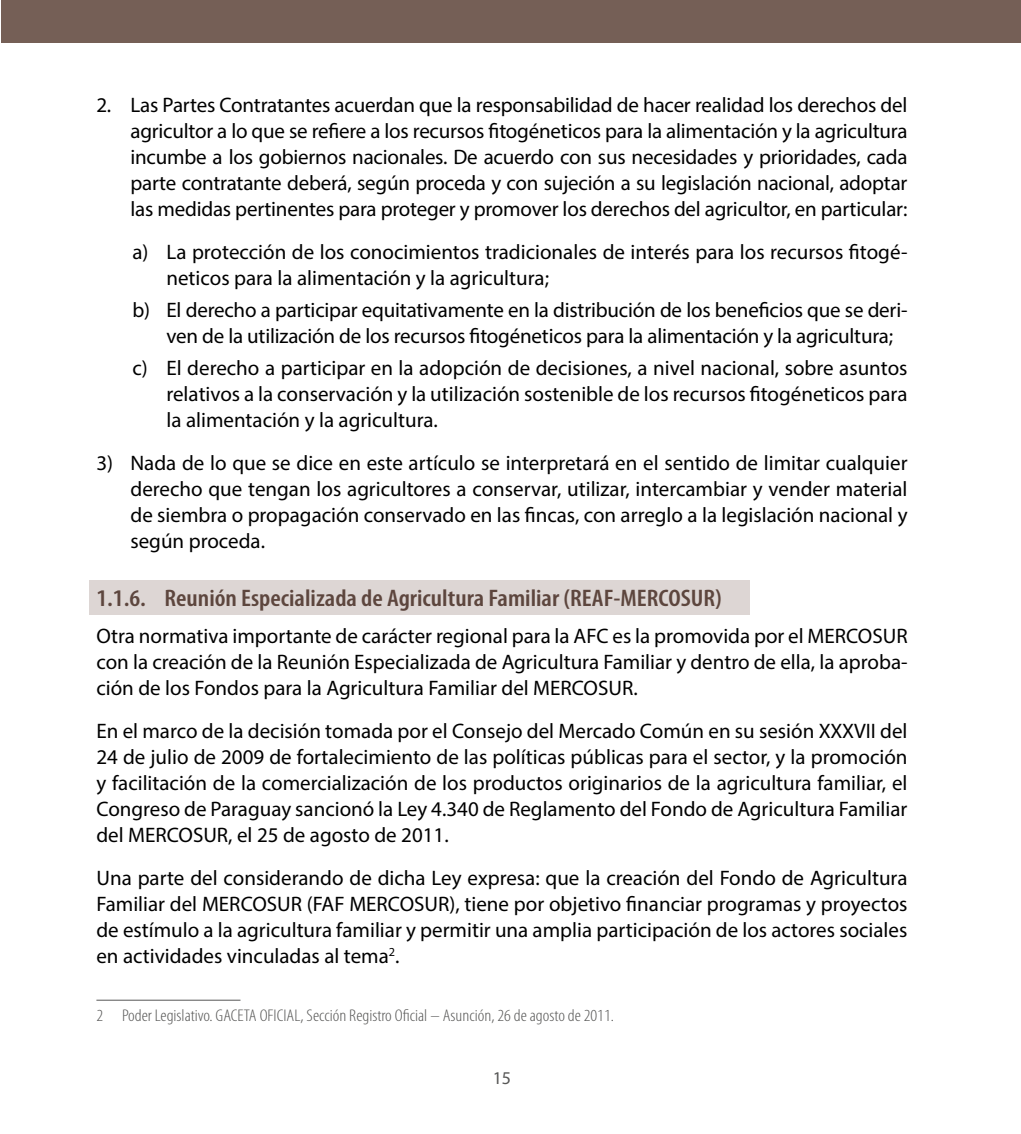
<style>
.page{position:relative;width:1021px;height:1134px;background:#fff}
.page>*{position:absolute;margin:0;border:0;box-sizing:border-box;transform-origin:0 0}
.t1{font:600 condensed 24px "Myriad Pro";color:#5d463e;scale:1.1 1}
.t2{font:21px/26px "Myriad Pro";color:#000;text-align:justify}
.t3{font:18px "Myriad Pro";color:#575756}
.t4{font:300 condensed 17px "Myriad Pro";color:#575756;scale:1.1 1}
</style>
<div class="page">
<div style="left:1px;top:0;width:1019px;height:43px;background:#755f56"></div>
<div style="left:89px;top:580px;width:660px;height:34px;background:#ddd6d4"></div>
<hr style="left:96px;top:1000px;width:144px;height:1px;background:#575756">
<p class="t2" style="left:130px;top:92px;width:778px;text-indent:-34px">2. Las Partes Contratantes acuerdan que la responsabilidad de hacer realidad los derechos del agricultor a lo que se refiere a los recursos fitogéneticos para la alimentación y la agricultura incumbe a los gobiernos nacionales. De acuerdo con sus necesidades y prioridades, cada parte contratante deberá, según proceda y con sujeción a su legislación nacional, adoptar las medidas pertinentes para proteger y promover los derechos del agricultor, en particular:</p>
<p class="t2" style="left:166px;top:239px;width:742px;text-indent:-34px">a) La protección de los conocimientos tradicionales de interés para los recursos fitogé&shy;neticos para la alimentación y la agricultura;</p>
<p class="t2" style="left:166px;top:296px;width:742px;text-indent:-34px">b) El derecho a participar equitativamente en la distribución de los beneficios que se deri&shy;ven de la utilización de los recursos fitogéneticos para la alimentación y la agricultura;</p>
<p class="t2" style="left:166px;top:354px;width:742px;text-indent:-34px">c) El derecho a participar en la adopción de decisiones, a nivel nacional, sobre asuntos relativos a la conservación y la utilización sostenible de los recursos fitogéneticos para la alimentación y la agricultura.</p>
<p class="t2" style="left:130px;top:449px;width:778px;text-indent:-34px">3) Nada de lo que se dice en este artículo se interpretará en el sentido de limitar cualquier derecho que tengan los agricultores a conservar, utilizar, intercambiar y vender material de siembra o propagación conservado en las fincas, con arreglo a la legislación nacional y según proceda.</p>
<p class="t1" style="left:96px;top:584px;width:570px">1.1.6. Reunión Especializada de Agricultura Familiar (REAF-MERCOSUR)</p>
<p class="t2" style="left:96px;top:622px;width:812px">Otra normativa importante de carácter regional para la AFC es la promovida por el MERCOSUR con la creación de la Reunión Especializada de Agricultura Familiar y dentro de ella, la aproba&shy;ción de los Fondos para la Agricultura Familiar del MERCOSUR.</p>
<p class="t2" style="left:96px;top:717px;width:812px">En el marco de la decisión tomada por el Consejo del Mercado Común en su sesión XXXVII del 24 de julio de 2009 de fortalecimiento de las políticas públicas para el sector, y la promoción y facilitación de la comercialización de los productos originarios de la agricultura familiar, el Congreso de Paraguay sancionó la Ley 4.340 de Reglamento del Fondo de Agricultura Familiar del MERCOSUR, el 25 de agosto de 2011.</p>
<p class="t2" style="left:96px;top:864px;width:812px">Una parte del considerando de dicha Ley expresa: que la creación del Fondo de Agricultura Familiar del MERCOSUR (FAF MERCOSUR), tiene por objetivo financiar programas y proyectos de estímulo a la agricultura familiar y permitir una amplia participación de los actores sociales en actividades vinculadas al tema<sup>2</sup>.</p>
<p class="t4" style="left:96px;top:1006px;width:472px">2 Poder Legislativo. GACETA OFICIAL, Sección Registro Oficial – Asunción, 26 de agosto de 2011.</p>
<p class="t3" style="left:492px;top:1066px;width:20px">15</p>
</div>
